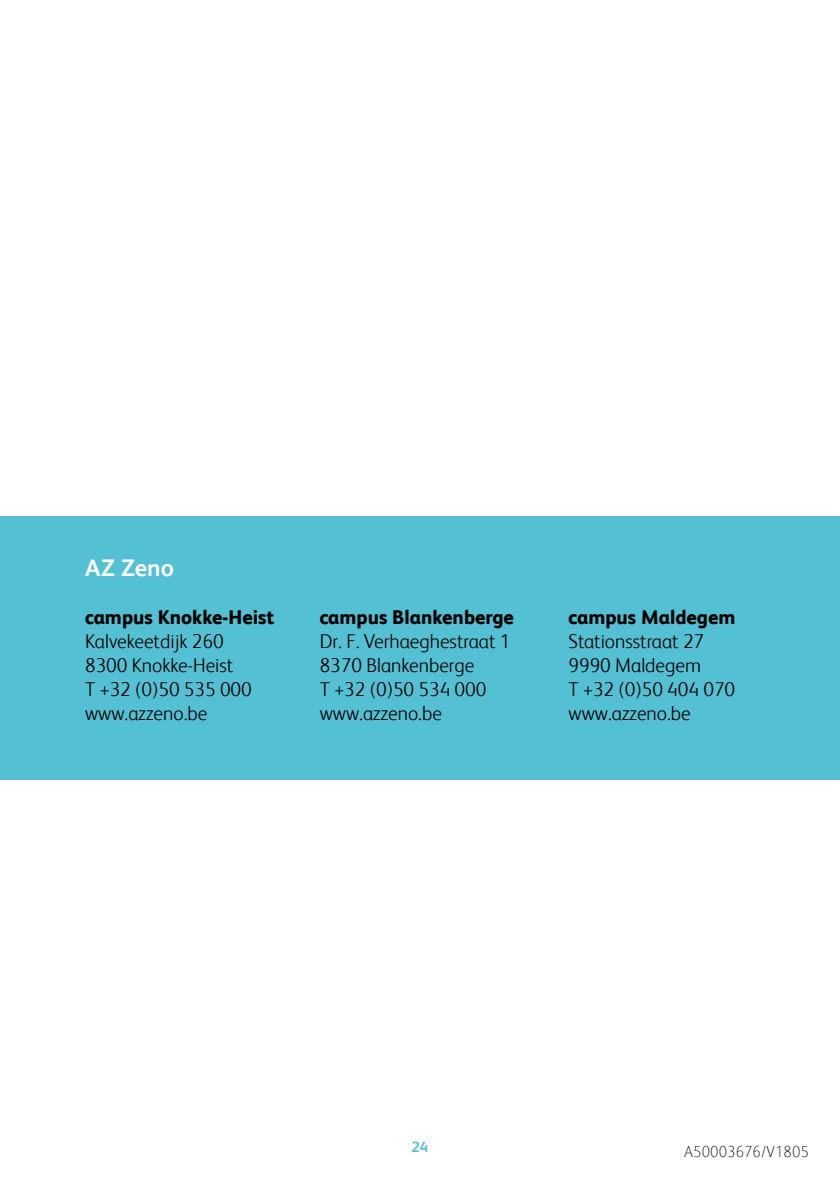
<style>
.page{position:relative;width:840px;height:1191px;background:#fff}
.page>*{position:absolute;margin:0;border:0;box-sizing:border-box;transform-origin:0 0}
.t1{font:700 24px "FS Albert";color:#fff}
.t2{font:300 20px/24px "FS Albert";color:#000}
.t3{font:800 20px "FS Albert";color:#000}
.t4{font:100 16px "FS Albert";color:#000}
.t5{font:700 15px "FS Albert";color:#54c0d3}
</style>
<div class="page">
<div style="left:0;top:516px;width:839px;height:264px;background:#54c0d3"></div>
<p class="t1" style="left:85px;top:551px;width:90px">AZ Zeno</p>
<p class="t3" style="left:85px;top:603px;width:191px">campus Knokke-Heist</p>
<p class="t2" style="left:85px;top:628px;width:168px">Kalvekeetdijk 260<br>8300 Knokke-Heist<br>T +32 (0)50 535 000 www.azzeno.be</p>
<p class="t3" style="left:319px;top:603px;width:195px">campus Blankenberge</p>
<p class="t2" style="left:319px;top:628px;width:192px">Dr. F. Verhaeghestraat 1<br>8370 Blankenberge<br>T +32 (0)50 534 000 www.azzeno.be</p>
<p class="t3" style="left:568px;top:603px;width:168px">campus Maldegem</p>
<p class="t2" style="left:568px;top:628px;width:168px">Stationsstraat 27<br>9990 Maldegem<br>T +32 (0)50 404 070 www.azzeno.be</p>
<p class="t5" style="left:411px;top:1137px;width:18px">24</p>
<p class="t4" style="left:684px;top:1140px;width:126px">A50003676/V1805</p>
</div>
